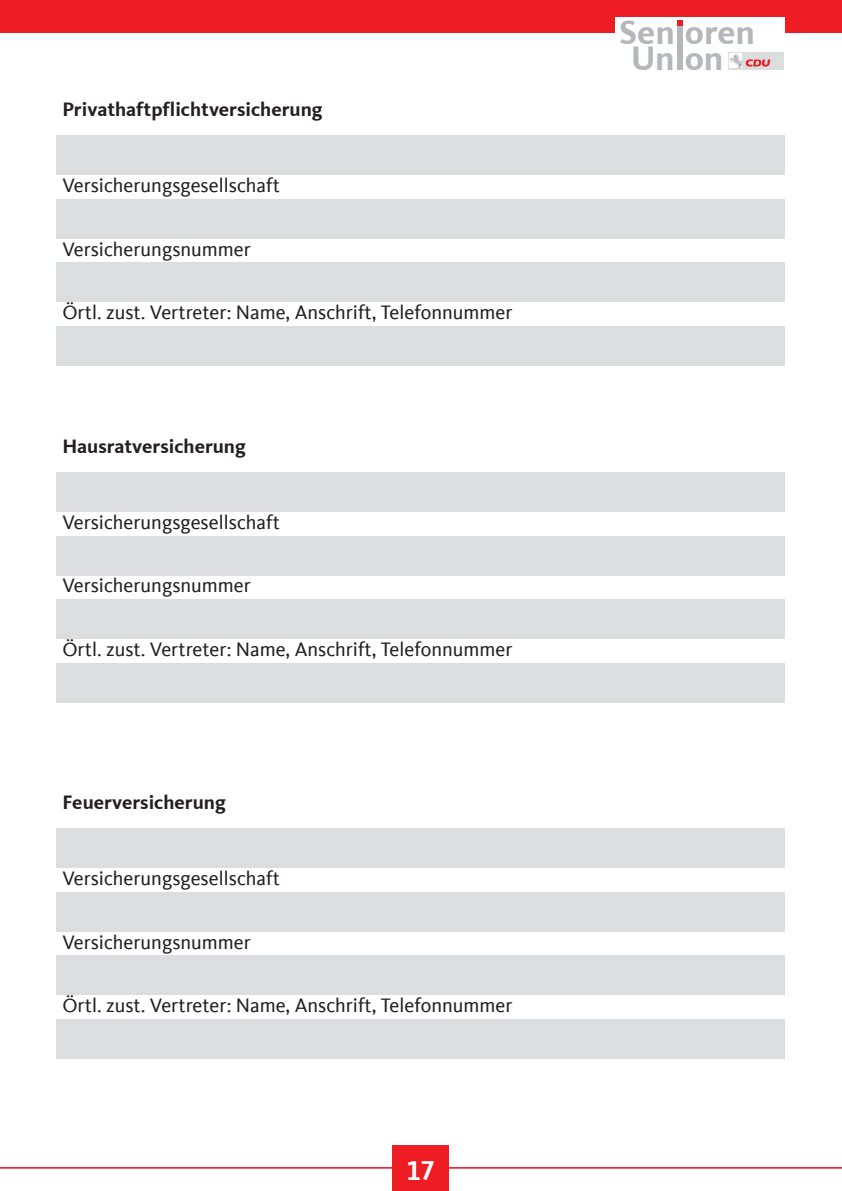
<style>
.page{position:relative;width:842px;height:1191px;background:#fff}
.page>*{position:absolute;margin:0;border:0;box-sizing:border-box;transform-origin:0 0}
.t1{font:700 35px/26px "CDU Kievit Tab";color:#b6b7bb;text-align:center}
.t2{font:700 28px "CDU Kievit Tab";color:#fff}
.t3{font:20px "CDU Kievit Tab";color:#231f20}
.t4{font:700 20px "CDU Kievit Tab";color:#231f20}
</style>
<div class="page">
<hr style="left:0;top:1167px;width:842px;height:1px;background:#ee1d23">
<div style="left:0;top:0;width:842px;height:32px;background:#ee1d23"></div>
<div style="left:393px;top:1145px;width:56px;height:46px;background:#ee1d23"></div>
<div style="left:57px;top:135px;width:728px;height:40px;background:#dcdddf"></div>
<div style="left:57px;top:199px;width:728px;height:40px;background:#dcdddf"></div>
<div style="left:57px;top:262px;width:728px;height:40px;background:#dcdddf"></div>
<div style="left:57px;top:326px;width:728px;height:40px;background:#dcdddf"></div>
<div style="left:57px;top:472px;width:728px;height:40px;background:#dcdddf"></div>
<div style="left:57px;top:536px;width:728px;height:39px;background:#dcdddf"></div>
<div style="left:57px;top:599px;width:728px;height:40px;background:#dcdddf"></div>
<div style="left:57px;top:663px;width:728px;height:39px;background:#dcdddf"></div>
<div style="left:57px;top:828px;width:728px;height:40px;background:#dcdddf"></div>
<div style="left:57px;top:892px;width:728px;height:39px;background:#dcdddf"></div>
<div style="left:57px;top:955px;width:728px;height:40px;background:#dcdddf"></div>
<div style="left:57px;top:1019px;width:728px;height:39px;background:#dcdddf"></div>
<div style="left:616px;top:17px;width:169px;height:75px;background:#fff"></div>
<div style="left:728px;top:52px;width:55px;height:18px;background:#dcdddf"></div>
<img style="left:730px;top:54px;width:12px;height:14px">
<svg style="left:745px;top:59px;width:25px;height:8px"></svg>
<div style="left:677px;top:26px;width:6px;height:44px;background:#b6b7bb"></div>
<svg style="left:677px;top:21px;width:6px;height:5px"></svg>
<p class="t4" style="left:62px;top:102px;width:262px">privathaftpflichtversicherung</p>
<p class="t3" style="left:62px;top:174px;width:219px">Versicherungsgesellschaft</p>
<p class="t3" style="left:62px;top:237px;width:190px">Versicherungsnummer</p>
<p class="t3" style="left:62px;top:301px;width:452px">Örtl. zust. Vertreter: Name, anschrift, telefonnummer</p>
<p class="t4" style="left:62px;top:439px;width:185px">hausratversicherung</p>
<p class="t3" style="left:62px;top:511px;width:219px">Versicherungsgesellschaft</p>
<p class="t3" style="left:62px;top:574px;width:190px">Versicherungsnummer</p>
<p class="t3" style="left:62px;top:638px;width:452px">Örtl. zust. Vertreter: Name, anschrift, telefonnummer</p>
<p class="t4" style="left:62px;top:795px;width:165px">feuerversicherung</p>
<p class="t3" style="left:62px;top:867px;width:219px">Versicherungsgesellschaft</p>
<p class="t3" style="left:62px;top:930px;width:190px">Versicherungsnummer</p>
<p class="t3" style="left:62px;top:994px;width:452px">Örtl. zust. Vertreter: Name, anschrift, telefonnummer</p>
<h2 class="t2" style="left:406px;top:1160px;width:31px">17</h2>
<h1 class="t1" style="left:619px;top:23px;width:137px">Sen oren<br>Un on</h1>
</div>
